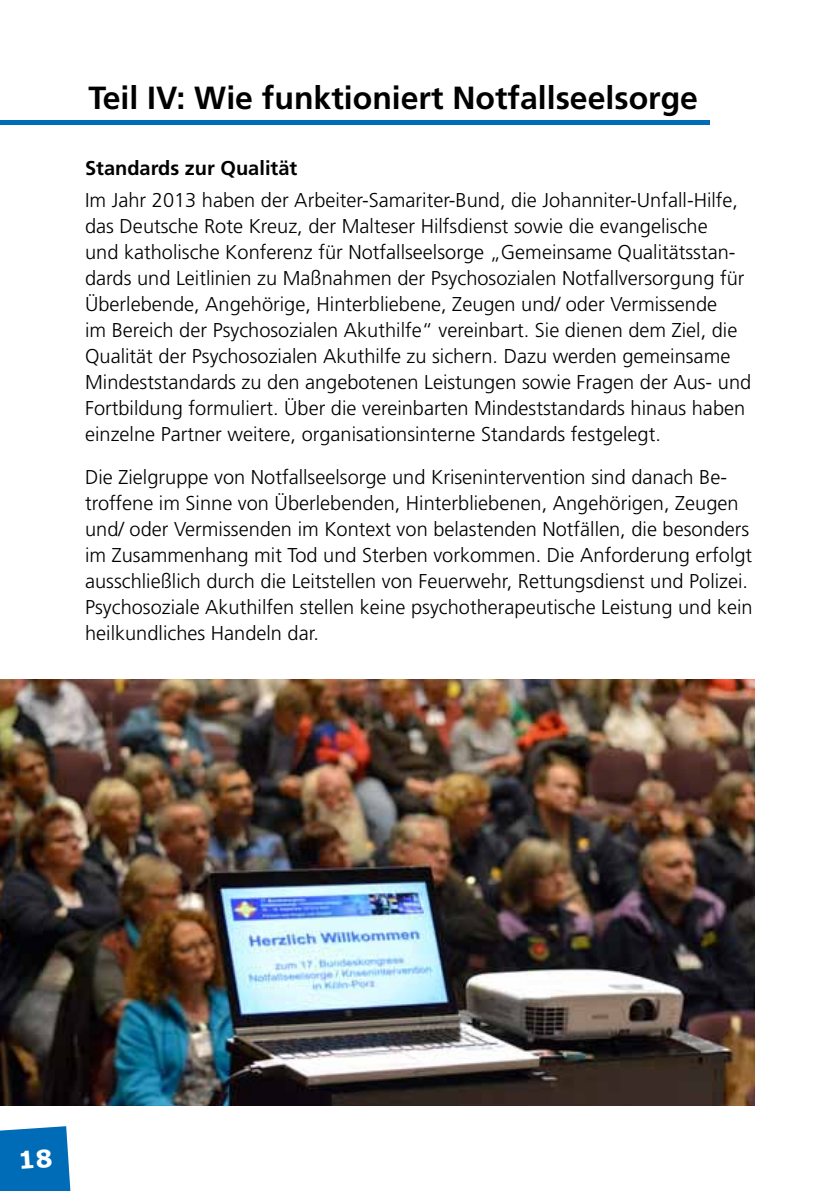
<style>
.page{position:relative;width:840px;height:1191px;background:#fff}
.page>*{position:absolute;margin:0;border:0;box-sizing:border-box;transform-origin:0 0}
.t1{font:700 32px "Frutiger LT Std";color:#000}
.t2{font:300 20px/26px "Frutiger LT Std";color:#000}
.t3{font:700 20px "Frutiger LT Std";color:#000}
</style>
<div class="page">
<hr style="left:0;top:121px;width:709px;height:4px;background:#006cb7">
<img style="left:0;top:680px;width:754px;height:426px">
<svg style="left:0;top:1126px;width:70px;height:65px;background:#0f74bb"></svg>
<h1 class="t1" style="left:88px;top:79px;width:610px">Teil IV: Wie funktioniert Notfallseelsorge</h1>
<p class="t3" style="left:85px;top:156px;width:213px">Standards zur Qualität</p>
<p class="t2" style="left:85px;top:187px;width:667px">Im Jahr 2013 haben der Arbeiter-Samariter-Bund, die Johanniter-Unfall-Hilfe, das Deutsche Rote Kreuz, der Malteser Hilfsdienst sowie die evangelische<br>und katholische Konferenz für Notfallseelsorge „Gemeinsame Qualitätsstan&shy;dards und Leitlinien zu Maßnahmen der Psychosozialen Notfallversorgung für Überlebende, Angehörige, Hinterbliebene, Zeugen und/ oder Vermissende<br>im Bereich der Psychosozialen Akuthilfe“ vereinbart. Sie dienen dem Ziel, die Qualität der Psychosozialen Akuthilfe zu sichern. Dazu werden gemeinsame Mindeststandards zu den angebotenen Leistungen sowie Fragen der Aus- und Fortbildung formuliert. Über die vereinbarten Mindeststandards hinaus haben einzelne Partner weitere, organisationsinterne Standards festgelegt.</p>
<p class="t2" style="left:85px;top:464px;width:668px">Die Zielgruppe von Notfallseelsorge und Krisenintervention sind danach Be&shy;troffene im Sinne von Überlebenden, Hinterbliebenen, Angehörigen, Zeugen und/ oder Vermissenden im Kontext von belastenden Notfällen, die besonders im Zusammenhang mit Tod und Sterben vorkommen. Die Anforderung erfolgt ausschließlich durch die Leitstellen von Feuerwehr, Rettungsdienst und Polizei.<br>Psychosoziale Akuthilfen stellen keine psychotherapeutische Leistung und kein heilkundliches Handeln dar.</p>
</div>
